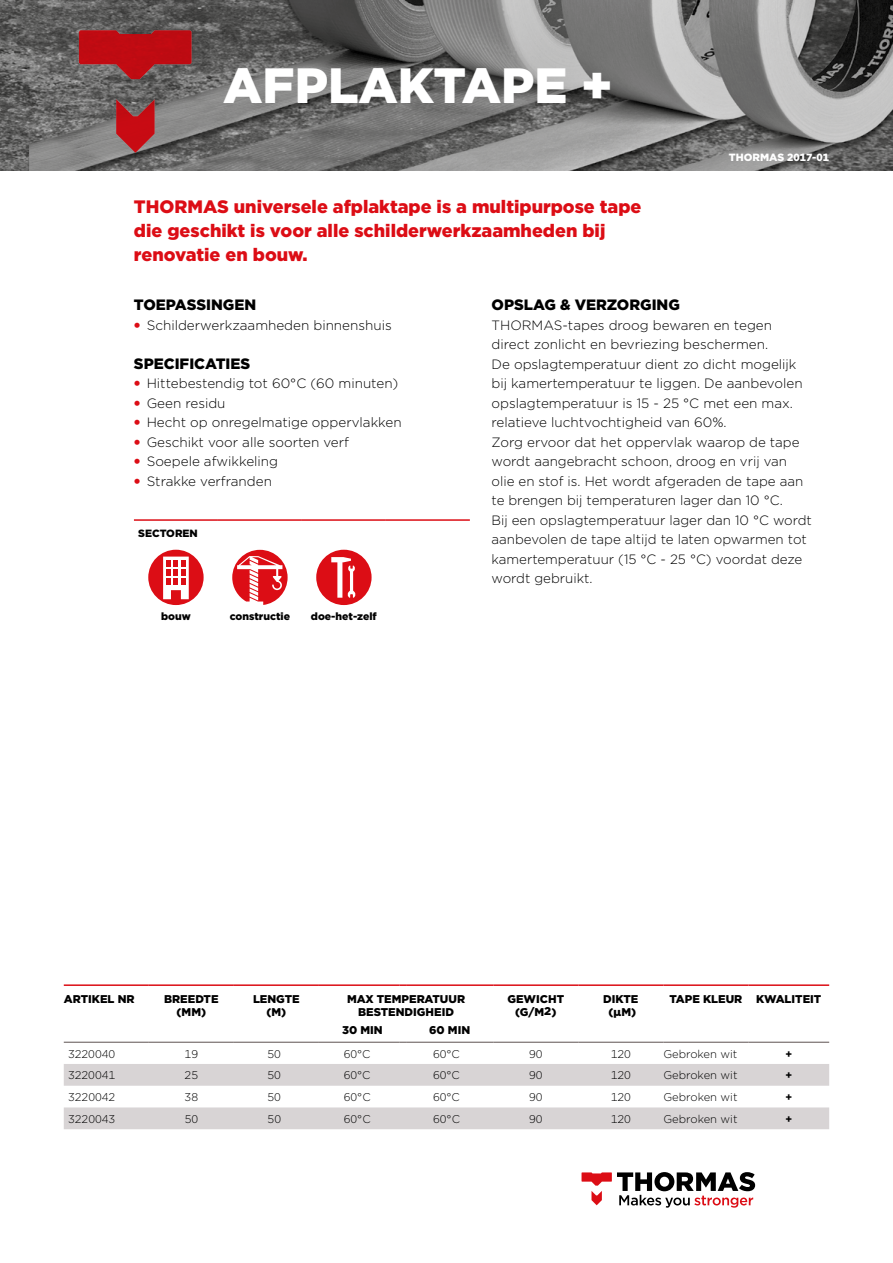
<style>
.page{position:relative;width:893px;height:1263px;background:#fff}
.page>*{position:absolute;margin:0;border:0;box-sizing:border-box;transform-origin:0 0}
.t1{font:900 49.5px "Gotham";color:#fff}
.t2{font:900 18px/24px "Gotham";color:#dc0d15}
.t3{font:900 15px "Gotham";color:#000}
.t4{font:300 13.5px/19.5px "Gotham";color:#000}
.t5{font:300 11.25px "Gotham";color:#000}
.t6{font:900 11.25px/13.5px "Gotham";color:#000;text-align:center}
.t7{font:700 11.25px "Gotham";color:#000}
.t8{font:900 10.5px "Gotham";color:#000}
.t9{font:900 10.5px "Gotham";color:#fff}
.s1{font-weight:900;color:#dc0d15}
</style>
<div class="page">
<img style="left:0;top:0;width:893px;height:170px">
<svg style="left:79px;top:30px;width:113px;height:123px;background:#904a4c"></svg>
<svg style="left:581px;top:1172px;width:174px;height:36px"></svg>
<hr style="left:134px;top:519px;width:84px;height:2px;background:#dc0d15">
<hr style="left:218px;top:519px;width:84px;height:2px;background:#dc0d15">
<hr style="left:302px;top:519px;width:84px;height:2px;background:#dc0d15">
<hr style="left:386px;top:519px;width:84px;height:2px;background:#dc0d15">
<svg style="left:148px;top:550px;width:56px;height:55px"></svg>
<svg style="left:232px;top:550px;width:56px;height:55px"></svg>
<svg style="left:316px;top:550px;width:56px;height:55px"></svg>
<svg style="left:64px;top:1064px;width:765px;height:65px;fill:#d8d4d5"></svg>
<svg style="left:64px;top:984px;width:765px;height:59px"></svg>
<hr style="left:406px;top:984px;width:87px;height:2px;background:#dc0d15">
<hr style="left:493px;top:984px;width:85px;height:2px;background:#dc0d15">
<hr style="left:578px;top:984px;width:85px;height:2px;background:#dc0d15">
<hr style="left:663px;top:984px;width:85px;height:2px;background:#dc0d15">
<hr style="left:748px;top:984px;width:81px;height:2px;background:#dc0d15">
<h1 class="t1" style="left:223px;top:52px;width:391px">AFPLAKTAPE +</h1>
<p class="t9" style="left:729px;top:151px;width:102px">THORMAS 2017-01</p>
<h2 class="t2" style="left:134px;top:194px;width:509px">THORMAS universele afplaktape is a multipurpose tape die geschikt is voor alle schilderwerkzaamheden bij renovatie en bouw.</h2>
<p class="t3" style="left:134px;top:294px;width:124px">TOEPASSINGEN</p>
<p class="t4" style="left:134px;top:315px;width:259px"><span class="s1">•</span> Schilderwerkzaamheden binnenshuis</p>
<p class="t3" style="left:134px;top:353px;width:118px">SPECIFICATIES</p>
<p class="t4" style="left:134px;top:373px;width:266px"><span class="s1">•</span> Hittebestendig tot 60°C (60 minuten)</p>
<p class="t4" style="left:134px;top:393px;width:93px"><span class="s1">•</span> Geen residu</p>
<p class="t4" style="left:134px;top:412px;width:269px"><span class="s1">•</span> Hecht op onregelmatige oppervlakken</p>
<p class="t4" style="left:134px;top:432px;width:217px"><span class="s1">•</span> Geschikt voor alle soorten verf</p>
<p class="t4" style="left:134px;top:451px;width:146px"><span class="s1">•</span> Soepele afwikkeling</p>
<p class="t4" style="left:134px;top:471px;width:140px"><span class="s1">•</span> Strakke verfranden</p>
<p class="t3" style="left:491px;top:294px;width:190px">OPSLAG &amp; VERZORGING</p>
<p class="t4" style="left:491px;top:315px;width:322px">THORMAS-tapes droog bewaren en tegen direct zonlicht en bevriezing beschermen.<br>De opslagtemperatuur dient zo dicht mogelijk bij kamertemperatuur te liggen. De aanbevolen opslagtemperatuur is 15 - 25 °C met een max. relatieve luchtvochtigheid van 60%.<br>Zorg ervoor dat het oppervlak waarop de tape wordt aangebracht schoon, droog en vrij van olie en stof is. Het wordt afgeraden de tape aan te brengen bij temperaturen lager dan 10 °C.<br>Bij een opslagtemperatuur lager dan 10 °C wordt aanbevolen de tape altijd te laten opwarmen tot kamertemperatuur (15 °C - 25 °C) voordat deze wordt gebruikt.</p>
<p class="t8" style="left:138px;top:526px;width:61px">SECTOREN</p>
<p class="t8" style="left:161px;top:609px;width:31px">bouw</p>
<p class="t8" style="left:230px;top:609px;width:62px">constructie</p>
<p class="t8" style="left:311px;top:609px;width:67px">doe-het-zelf</p>
<p class="t6" style="left:64px;top:992px;width:72px">ARTIKEL NR</p>
<p class="t6" style="left:164px;top:992px;width:56px">BREEDTE (MM)</p>
<p class="t6" style="left:253px;top:992px;width:48px">LENGTE (M)</p>
<p class="t6" style="left:347px;top:992px;width:120px">MAX TEMPERATUUR<br>BESTENDIGHEID</p>
<p class="t6" style="left:507px;top:992px;width:58px">GEWICHT (G/M2)</p>
<p class="t6" style="left:603px;top:992px;width:37px">DIKTE (µM)</p>
<p class="t6" style="left:669px;top:992px;width:153px">TAPE KLEUR KWALITEIT</p>
<p class="t6" style="left:342px;top:1023px;width:42px">30 MIN</p>
<p class="t6" style="left:429px;top:1023px;width:43px">60 MIN</p>
<p class="t5" style="left:68px;top:1046px;width:49px">3220040</p>
<p class="t5" style="left:185px;top:1046px;width:15px">19</p>
<p class="t5" style="left:268px;top:1046px;width:15px">50</p>
<p class="t5" style="left:344px;top:1046px;width:28px">60°C</p>
<p class="t5" style="left:433px;top:1046px;width:28px">60°C</p>
<p class="t5" style="left:529px;top:1046px;width:15px">90</p>
<p class="t5" style="left:611px;top:1046px;width:22px">120</p>
<p class="t5" style="left:663px;top:1046px;width:76px">Gebroken wit</p>
<p class="t7" style="left:785px;top:1046px;width:8px">+</p>
<p class="t5" style="left:68px;top:1068px;width:49px">3220041</p>
<p class="t5" style="left:185px;top:1068px;width:15px">25</p>
<p class="t5" style="left:268px;top:1068px;width:15px">50</p>
<p class="t5" style="left:344px;top:1068px;width:28px">60°C</p>
<p class="t5" style="left:433px;top:1068px;width:28px">60°C</p>
<p class="t5" style="left:529px;top:1068px;width:15px">90</p>
<p class="t5" style="left:611px;top:1068px;width:22px">120</p>
<p class="t5" style="left:663px;top:1068px;width:76px">Gebroken wit</p>
<p class="t7" style="left:785px;top:1068px;width:8px">+</p>
<p class="t5" style="left:68px;top:1090px;width:49px">3220042</p>
<p class="t5" style="left:185px;top:1090px;width:15px">38</p>
<p class="t5" style="left:268px;top:1090px;width:15px">50</p>
<p class="t5" style="left:344px;top:1090px;width:28px">60°C</p>
<p class="t5" style="left:433px;top:1090px;width:28px">60°C</p>
<p class="t5" style="left:529px;top:1090px;width:15px">90</p>
<p class="t5" style="left:611px;top:1090px;width:22px">120</p>
<p class="t5" style="left:663px;top:1090px;width:76px">Gebroken wit</p>
<p class="t7" style="left:785px;top:1090px;width:8px">+</p>
<p class="t5" style="left:68px;top:1112px;width:49px">3220043</p>
<p class="t5" style="left:185px;top:1112px;width:15px">50</p>
<p class="t5" style="left:268px;top:1112px;width:15px">50</p>
<p class="t5" style="left:344px;top:1112px;width:28px">60°C</p>
<p class="t5" style="left:433px;top:1112px;width:28px">60°C</p>
<p class="t5" style="left:529px;top:1112px;width:15px">90</p>
<p class="t5" style="left:611px;top:1112px;width:22px">120</p>
<p class="t5" style="left:663px;top:1112px;width:76px">Gebroken wit</p>
<p class="t7" style="left:785px;top:1111px;width:8px">+</p>
</div>
